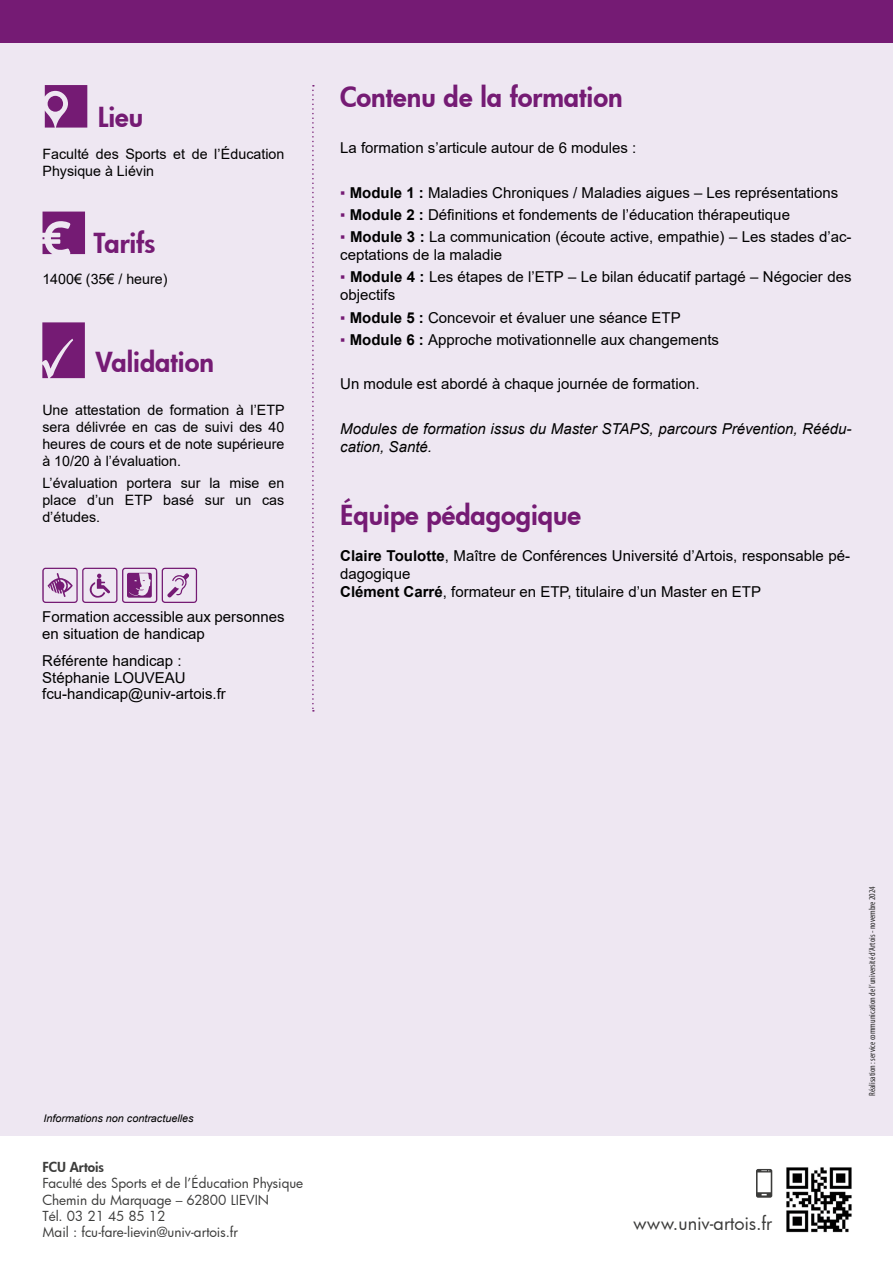
<style>
.page{position:relative;width:893px;height:1263px;background:#fff}
.page>*{position:absolute;margin:0;border:0;box-sizing:border-box;transform-origin:0 0}
.t1{font:800 27px "Futura";color:#751b74}
.t2{font:18px "Futura";color:#3c3c3b}
.t3{font:15px/18px "Arial";color:#000}
.t4{font:italic 15px/18px "Arial";color:#000}
.t5{font:14.25px/17.1px "Arial";color:#000;text-align:justify}
.t6{font:13.5px/16.2px "Futura";color:#3c3c3b}
.t7{font:800 13.5px "Futura";color:#3c3c3b}
.t8{font:italic 10.5px "Arial";color:#000}
.t9{font:condensed 9px "Myriad Pro";color:#282827}
.s1{color:#751b74}
.s2{font-weight:700}
</style>
<div class="page">
<div style="left:0;top:43px;width:893px;height:1093px;background:#eee7f2"></div>
<div style="left:0;top:0;width:893px;height:43px;background:#751b74"></div>
<svg style="left:312px;top:85px;width:2px;height:626px"></svg>
<svg style="left:43px;top:212px;width:42px;height:42px"></svg>
<svg style="left:45px;top:85px;width:42px;height:43px"></svg>
<svg style="left:42px;top:322px;width:43px;height:56px;background:#823282"></svg>
<img style="left:786px;top:1167px;width:66px;height:66px">
<svg style="left:756px;top:1169px;width:16px;height:29px"></svg>
<svg style="left:42px;top:568px;width:155px;height:35px"></svg>
<h1 class="t1" style="left:98px;top:99px;width:47px">Lieu</h1>
<p class="t5" style="left:43px;top:146px;width:243px">Faculté des Sports et de l’Éducation<br>Physique à Liévin</p>
<h1 class="t1" style="left:94px;top:225px;width:64px">Tarifs</h1>
<p class="t5" style="left:42px;top:270px;width:127px">1400€ (35€ / heure)</p>
<h1 class="t1" style="left:96px;top:343px;width:120px">Validation</h1>
<p class="t5" style="left:42px;top:401px;width:244px">Une attestation de formation à l’ETP sera délivrée en cas de suivi des 40 heures de cours et de note supérieure à 10/20 à l’évaluation.</p>
<p class="t5" style="left:42px;top:474px;width:243px">L’évaluation portera sur la mise en place d’un ETP basé sur un cas d’études.</p>
<p class="t3" style="left:42px;top:608px;width:244px;line-height:16.5px">Formation accessible aux personnes en situation de handicap</p>
<p class="t3" style="left:42px;top:653px;width:185px;line-height:16.5px">Référente handicap :<br>Stéphanie LOUVEAU fcu-handicap@univ-artois.fr</p>
<h1 class="t1" style="left:340px;top:79px;width:284px">Contenu de la formation</h1>
<p class="t3" style="left:340px;top:139px;width:297px">La formation s’articule autour de 6 modules :</p>
<p class="t3" style="left:340px;top:183px;width:499px"><span class="s1">▪</span> <span class="s2">Module 1 :</span> Maladies Chroniques / Maladies aigues – Les représentations</p>
<p class="t3" style="left:340px;top:205px;width:451px"><span class="s1">▪</span> <span class="s2">Module 2 :</span> Définitions et fondements de l’éducation thérapeutique</p>
<p class="t3" style="left:340px;top:228px;width:513px"><span class="s1">▪</span> <span class="s2">Module 3 :</span> La communication (écoute active, empathie) – Les stades d’ac&shy;ceptations de la maladie</p>
<p class="t3" style="left:340px;top:268px;width:513px"><span class="s1">▪</span> <span class="s2">Module 4 :</span> Les étapes de l’ETP – Le bilan éducatif partagé – Négocier des objectifs</p>
<p class="t3" style="left:340px;top:308px;width:342px"><span class="s1">▪</span> <span class="s2">Module 5 :</span> Concevoir et évaluer une séance ETP</p>
<p class="t3" style="left:340px;top:330px;width:380px"><span class="s1">▪</span> <span class="s2">Module 6 :</span> Approche motivationnelle aux changements</p>
<p class="t3" style="left:340px;top:375px;width:361px">Un module est abordé à chaque journée de formation.</p>
<p class="t4" style="left:340px;top:420px;width:513px">Modules de formation issus du Master STAPS, parcours Prévention, Réédu&shy;cation, Santé.</p>
<h1 class="t1" style="left:340px;top:497px;width:242px">Équipe pédagogique</h1>
<p class="t3" style="left:340px;top:547px;width:511px"><span class="s2">Claire Toulotte</span>, Maître de Conférences Université d’Artois, responsable pé&shy;dagogique<br><span class="s2">Clément Carré</span>, formateur en ETP, titulaire d’un Master en ETP</p>
<p class="t8" style="left:43px;top:1111px;width:152px">Informations non contractuelles</p>
<p class="t7" style="left:43px;top:1158px;width:63px">FCU Artois</p>
<p class="t6" style="left:43px;top:1175px;width:262px">Faculté des Sports et de l’Éducation Physique Chemin du Marquage – 62800 LIEVIN<br>Tél. 03 21 45 85 12<br>Mail : fcu-fare-lievin@univ-artois.fr</p>
<p class="t2" style="left:633px;top:1211px;width:141px">www.univ-artois.fr</p>
<p class="t9" style="left:867px;top:1096px;width:211px;rotate:-90deg">Réalisation : service communication de l’université d’Artois - novembre 2024</p>
</div>
